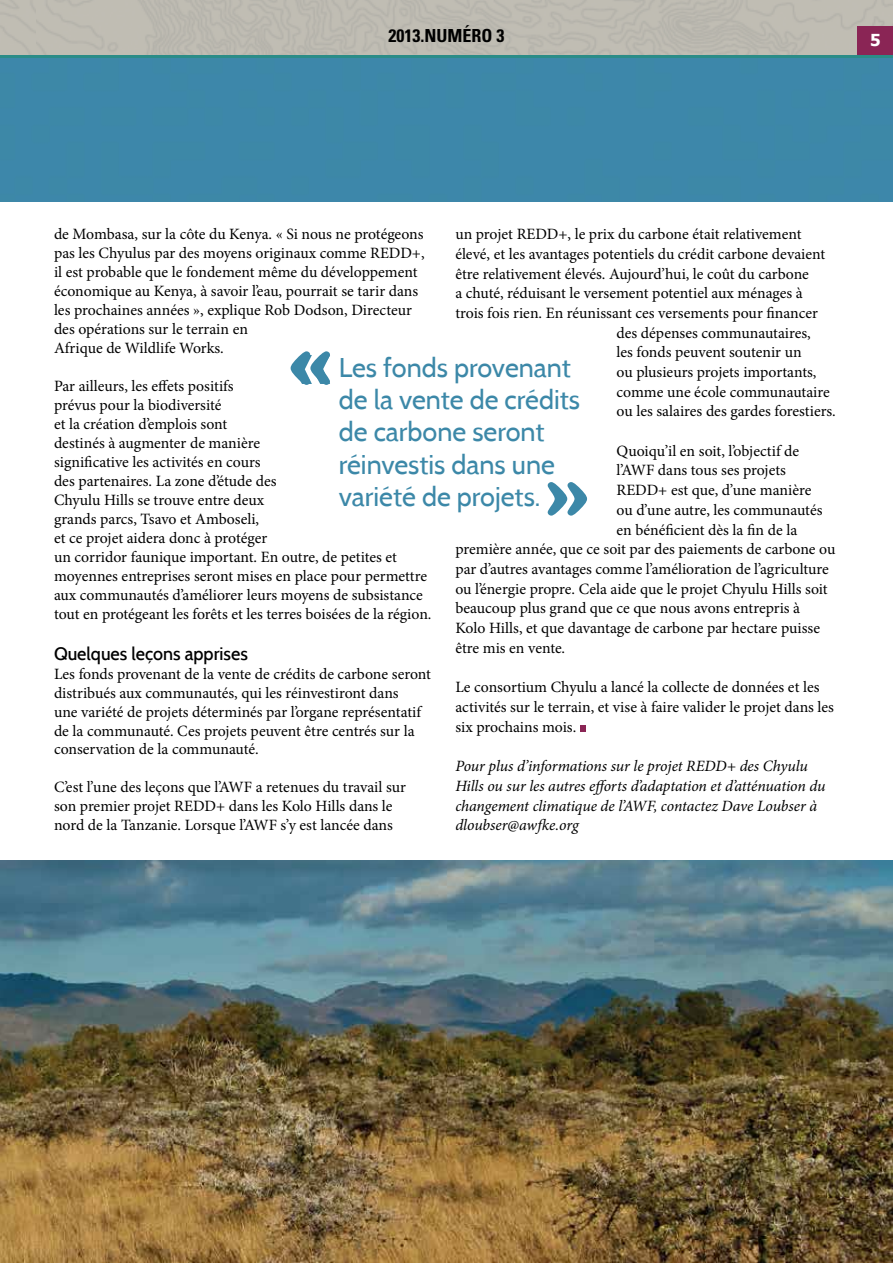
<style>
.page{position:relative;width:893px;height:1263px;background:#fff}
.page>*{position:absolute;margin:0;border:0;box-sizing:border-box;transform-origin:0 0}
.t1{font:700 75px "Univers";color:#3c88a8}
.t2{font:27px/32.4px "Cabin";color:#3c88a8}
.t3{font:500 18px "Cabin";color:#000}
.t4{font:700 condensed 18px "Univers";color:#000}
.t5{font:700 16.5px "Tahoma";color:#fff}
.t6{font:15.75px/19px "Minion Pro";color:#000}
.t7{font:italic 15.75px/19.6px "Minion Pro";letter-spacing:-.01em;color:#000}
</style>
<div class="page">
<div style="left:36px;top:0;width:857px;height:55px;background:#bebbb2"></div>
<div style="left:858px;top:27px;width:35px;height:28px;background:#8a2555"></div>
<hr style="left:0;top:55px;width:893px;height:3px;background:#2b8c87">
<img style="left:0;top:58px;width:893px;height:1205px">
<div style="left:0;top:205px;width:893px;height:674px;background:#000;opacity:.1"></div>
<div style="left:0;top:202px;width:893px;height:658px;background:#fff"></div>
<div style="left:580px;top:725px;width:6px;height:7px;background:#8a2555"></div>
<svg style="left:291px;top:351px;width:39px;height:34px"></svg>
<svg style="left:548px;top:482px;width:39px;height:34px"></svg>
<p class="t4" style="left:388px;top:24px;width:117px">2013.NUMÉRO 3</p>
<p class="t5" style="left:870px;top:28px;width:12px">5</p>
<p class="t6" style="left:455px;top:225px;width:348px">un projet REDD+, le prix du carbone était relativement</p>
<p class="t6" style="left:455px;top:244px;width:371px">élevé, et les avantages potentiels du crédit carbone devaient</p>
<p class="t6" style="left:455px;top:264px;width:355px">être relativement élevés. Aujourd’hui, le coût du carbone</p>
<p class="t6" style="left:455px;top:284px;width:349px">a chuté, réduisant le versement potentiel aux ménages à</p>
<p class="t6" style="left:455px;top:303px;width:364px">trois fois rien. En réunissant ces versements pour financer</p>
<p class="t6" style="left:617px;top:323px;width:196px">des dépenses communautaires,</p>
<p class="t6" style="left:617px;top:343px;width:187px">les fonds peuvent soutenir un</p>
<p class="t6" style="left:617px;top:362px;width:201px">ou plusieurs projets importants,</p>
<p class="t6" style="left:617px;top:382px;width:215px">comme une école communautaire</p>
<p class="t6" style="left:617px;top:402px;width:221px">ou les salaires des gardes forestiers.</p>
<p class="t6" style="left:617px;top:441px;width:184px">Quoiqu’il en soit, l’objectif de</p>
<p class="t6" style="left:617px;top:461px;width:171px">l’AWF dans tous ses projets</p>
<p class="t6" style="left:617px;top:481px;width:196px">REDD+ est que, d’une manière</p>
<p class="t6" style="left:617px;top:500px;width:207px">ou d’une autre, les communautés</p>
<p class="t6" style="left:617px;top:520px;width:182px">en bénéficient dès la fin de la</p>
<p class="t6" style="left:455px;top:540px;width:382px">première année, que ce soit par des paiements de carbone ou</p>
<p class="t6" style="left:455px;top:559px;width:375px">par d’autres avantages comme l’amélioration de l’agriculture</p>
<p class="t6" style="left:455px;top:579px;width:374px">ou l’énergie propre. Cela aide que le projet Chyulu Hills soit</p>
<p class="t6" style="left:455px;top:599px;width:346px">beaucoup plus grand que ce que nous avons entrepris à</p>
<p class="t6" style="left:455px;top:618px;width:366px">Kolo Hills, et que davantage de carbone par hectare puisse</p>
<p class="t6" style="left:455px;top:638px;width:111px">être mis en vente.</p>
<p class="t6" style="left:455px;top:677px;width:380px;line-height:20.1px">Le consortium Chyulu a lancé la collecte de données et les activités sur le terrain, et vise à faire valider le projet dans les six prochains mois.</p>
<p class="t7" style="left:455px;top:756px;width:372px">Pour plus d’informations sur le projet REDD+ des Chyulu Hills ou sur les autres efforts d’adaptation et d’atténuation du changement climatique de l’AWF, contactez Dave Loubser à dloubser@awfke.org</p>
<p class="t6" style="left:54px;top:225px;width:372px">de Mombasa, sur la côte du Kenya. « Si nous ne protégeons pas les Chyulus par des moyens originaux comme REDD+, il est probable que le fondement même du développement économique au Kenya, à savoir l’eau, pourrait se tarir dans les prochaines années », explique Rob Dodson, Directeur des opérations sur le terrain en<br>Afrique de Wildlife Works.</p>
<p class="t6" style="left:54px;top:377px;width:379px">Par ailleurs, les effets positifs<br>prévus pour la biodiversité<br>et la création d’emplois sont<br>destinés à augmenter de manière<br>significative les activités en cours<br>des partenaires. La zone d’étude des<br>Chyulu Hills se trouve entre deux<br>grands parcs, Tsavo et Amboseli,<br>et ce projet aidera donc à protéger<br>un corridor faunique important. En outre, de petites et moyennes entreprises seront mises en place pour permettre aux communautés d’améliorer leurs moyens de subsistance tout en protégeant les forêts et les terres boisées de la région.</p>
<p class="t3" style="left:54px;top:642px;width:195px">Quelques leçons apprises</p>
<p class="t6" style="left:54px;top:664px;width:378px">Les fonds provenant de la vente de crédits de carbone seront distribués aux communautés, qui les réinvestiront dans<br>une variété de projets déterminés par l’organe représentatif de la communauté. Ces projets peuvent être centrés sur la conservation de la communauté.</p>
<p class="t6" style="left:54px;top:778px;width:353px">C’est l’une des leçons que l’AWF a retenues du travail sur son premier projet REDD+ dans les Kolo Hills dans le nord de la Tanzanie. Lorsque l’AWF s’y est lancée dans</p>
<h1 class="t1" style="left:292px;top:318px;width:43px">«</h1>
<h2 class="t2" style="left:339px;top:351px;width:243px">Les fonds provenant de la vente de crédits de carbone seront réinvestis dans une variété de projets.</h2>
</div>
